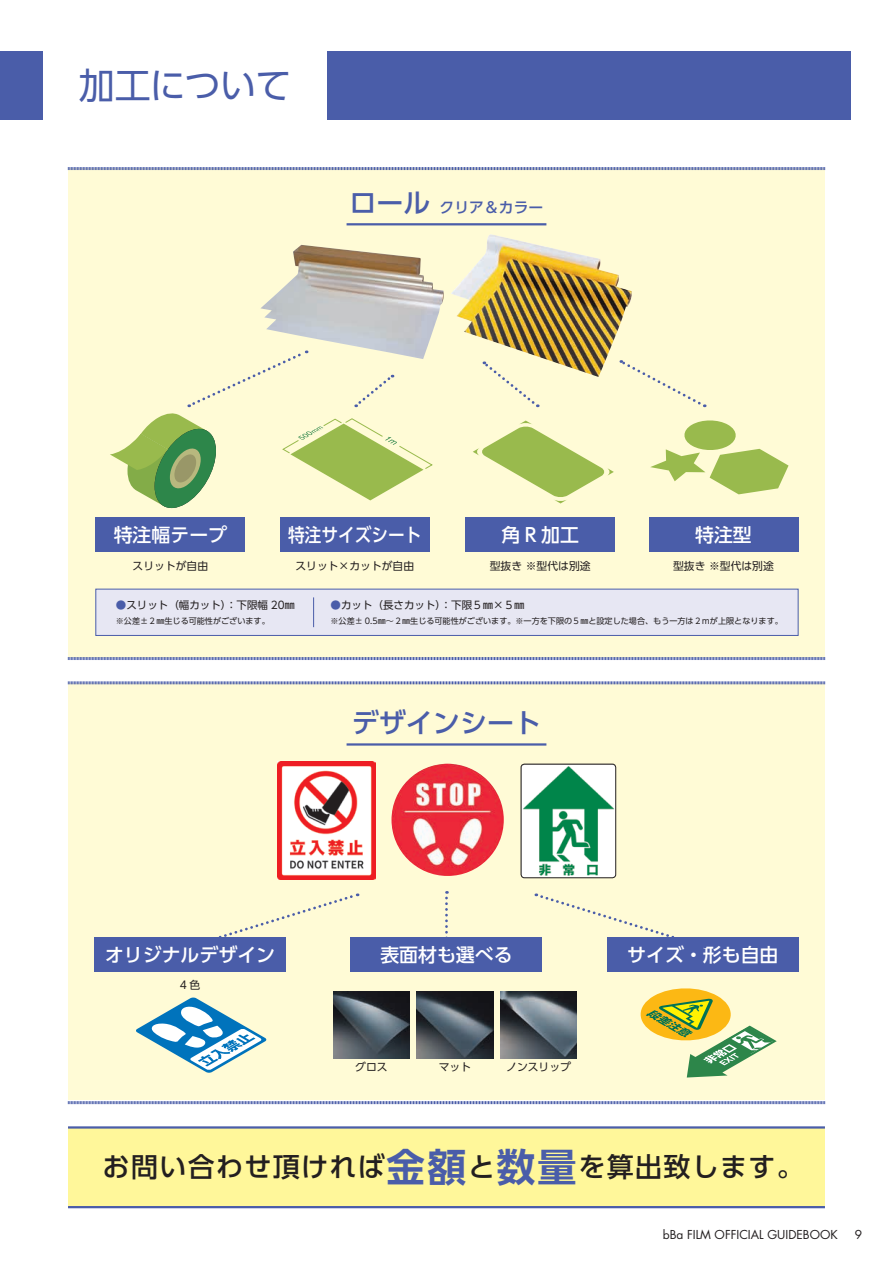
<style>
.page{position:relative;width:893px;height:1263px;background:#fff}
.page>*{position:absolute;margin:0;border:0;box-sizing:border-box;transform-origin:0 0}
.t1{font:36px "UD Shin Go Pr 6";letter-spacing:-.015em;color:#4a5da9}
.t2{font:500 27px "UD Shin Go Pr 6";letter-spacing:.05em;color:#231f20}
.t3{font:500 27px "UD Shin Go Pr 6";color:#4a5da9}
.t4{font:500 18.9px "UD Shin Go Pr 6";color:#fff}
.t5{font:500 18.9px "UD Shin Go Pr 6";color:#fff;scale:.88 1}
.t6{font:500 14.85px "UD Shin Go Pr 6";color:#4a5da9}
.t7{font:12px "Futura Std";color:#231f20}
.t8{font:10.8px "UD Shin Go Pr 6";color:#231f20}
.t9{font:10.5px "UD Shin Go Pr 6";color:#231f20}
.t10{font:8.1px "UD Shin Go Pr 6";color:#231f20}
.s1{font-size:27px}
.s2{color:#4a5da9}
.s3{font-family:"UD Shin Go Pr 6 De";font-weight:700;font-size:39px;color:#4a5da9}
</style>
<div class="page">
<div style="left:68px;top:168px;width:757px;height:489px;background:#fffbd6"></div>
<div style="left:68px;top:683px;width:757px;height:417px;background:#fffbd6"></div>
<svg style="left:136px;top:997px;width:131px;height:76px"></svg>
<svg style="left:640px;top:988px;width:137px;height:89px"></svg>
<svg style="left:473px;top:421px;width:141px;height:82px"></svg>
<svg style="left:650px;top:420px;width:138px;height:74px"></svg>
<div style="left:96px;top:589px;width:702px;height:47px;background:#e7e7f3;border:1px solid #4a5da9"></div>
<div style="left:94px;top:937px;width:192px;height:34px;background:#4a5da9"></div>
<div style="left:607px;top:937px;width:192px;height:34px;background:#4a5da9"></div>
<div style="left:351px;top:937px;width:191px;height:34px;background:#4a5da9"></div>
<svg style="left:502px;top:377px;width:36px;height:30px"></svg>
<svg style="left:110px;top:359px;width:323px;height:150px"></svg>
<svg style="left:632px;top:367px;width:73px;height:40px"></svg>
<svg style="left:218px;top:893px;width:140px;height:56px"></svg>
<svg style="left:535px;top:893px;width:139px;height:44px"></svg>
<div style="left:0;top:51px;width:43px;height:68px;background:#4a5da9"></div>
<div style="left:327px;top:51px;width:523px;height:68px;background:#4a5da9"></div>
<div style="left:96px;top:517px;width:149px;height:35px;background:#4a5da9"></div>
<div style="left:466px;top:517px;width:149px;height:35px;background:#4a5da9"></div>
<div style="left:649px;top:517px;width:149px;height:35px;background:#4a5da9"></div>
<div style="left:280px;top:517px;width:149px;height:35px;background:#4a5da9"></div>
<svg style="left:445px;top:891px;width:3px;height:46px"></svg>
<div style="left:68px;top:1127px;width:757px;height:81px;background:#fff79a"></div>
<hr style="left:68px;top:1206px;width:757px;height:2px;background:#4a5da9">
<hr style="left:68px;top:1126px;width:757px;height:2px;background:#4a5da9">
<svg style="left:68px;top:1101px;width:757px;height:4px"></svg>
<svg style="left:68px;top:681px;width:757px;height:4px;background:#a3acc8"></svg>
<svg style="left:68px;top:167px;width:757px;height:3px;background:#8793bd"></svg>
<svg style="left:68px;top:657px;width:757px;height:3px;background:#8692c0"></svg>
<img style="left:333px;top:992px;width:77px;height:66px">
<img style="left:417px;top:992px;width:76px;height:67px">
<img style="left:500px;top:992px;width:77px;height:66px">
<img style="left:451px;top:234px;width:181px;height:143px">
<hr style="left:347px;top:223px;width:199px;height:2px;background:#4a5da9">
<hr style="left:347px;top:743px;width:199px;height:3px;background:#4a5da9">
<img style="left:260px;top:245px;width:184px;height:114px">
<img style="left:521px;top:764px;width:95px;height:114px">
<div style="left:521px;top:764px;width:95px;height:114px;border:1px solid #231f20;border-radius:3px"></div>
<img style="left:391px;top:764px;width:113px;height:112px;border-radius:56px">
<img style="left:277px;top:762px;width:98px;height:118px">
<hr style="left:313px;top:597px;width:1px;height:30px;background:#4a5da9">
<h1 class="t1" style="left:79px;top:56px;width:214px">加工について</h1>
<h3 class="t6" style="left:349px;top:196px;width:195px"><span class="s1">ロール</span> クリア＆カラー</h3>
<h3 class="t4" style="left:114px;top:519px;width:115px">特注幅テープ</h3>
<h3 class="t5" style="left:288px;top:519px;width:153px">特注サイズシート</h3>
<h3 class="t4" style="left:501px;top:519px;width:79px">角R加工</h3>
<h3 class="t4" style="left:695px;top:519px;width:58px">特注型</h3>
<h3 class="t8" style="left:133px;top:557px;width:77px">スリットが自由</h3>
<h3 class="t8" style="left:295px;top:557px;width:120px">スリット×カットが自由</h3>
<h3 class="t8" style="left:490px;top:557px;width:102px">型抜き ※型代は別途</h3>
<h3 class="t8" style="left:673px;top:557px;width:102px">型抜き ※型代は別途</h3>
<p class="t9" style="left:116px;top:597px;width:181px"><span class="s2">●</span>スリット（幅カット）：下限幅 20㎜</p>
<p class="t10" style="left:116px;top:614px;width:155px">※公差±２㎜生じる可能性がございます。</p>
<p class="t9" style="left:331px;top:597px;width:196px"><span class="s2">●</span>カット（長さカット）：下限５㎜×５㎜</p>
<p class="t10" style="left:331px;top:614px;width:454px">※公差± 0.5㎜～２㎜生じる可能性がございます。※一方を下限の５㎜と設定した場合、もう一方は２ｍが上限となります。</p>
<h2 class="t3" style="left:352px;top:701px;width:191px">デザインシート</h2>
<h3 class="t4" style="left:105px;top:939px;width:172px">オリジナルデザイン</h3>
<h3 class="t4" style="left:380px;top:939px;width:134px">表面材も選べる</h3>
<h3 class="t4" style="left:627px;top:939px;width:153px">サイズ・形も自由</h3>
<h3 class="t8" style="left:180px;top:976px;width:22px">4 色</h3>
<h3 class="t8" style="left:355px;top:1058px;width:34px">グロス</h3>
<h3 class="t8" style="left:439px;top:1058px;width:34px">マット</h3>
<h3 class="t8" style="left:506px;top:1058px;width:66px">ノンスリップ</h3>
<h2 class="t2" style="left:103px;top:1145px;width:703px">お問い合わせ頂ければ<span class="s3">金額</span>と<span class="s3">数量</span>を算出致します。</h2>
<h3 class="t7" style="left:663px;top:1227px;width:176px">bBa FILM OFFICIAL GUIDEBOOK</h3>
<h3 class="t7" style="left:855px;top:1227px;width:9px">9</h3>
</div>
